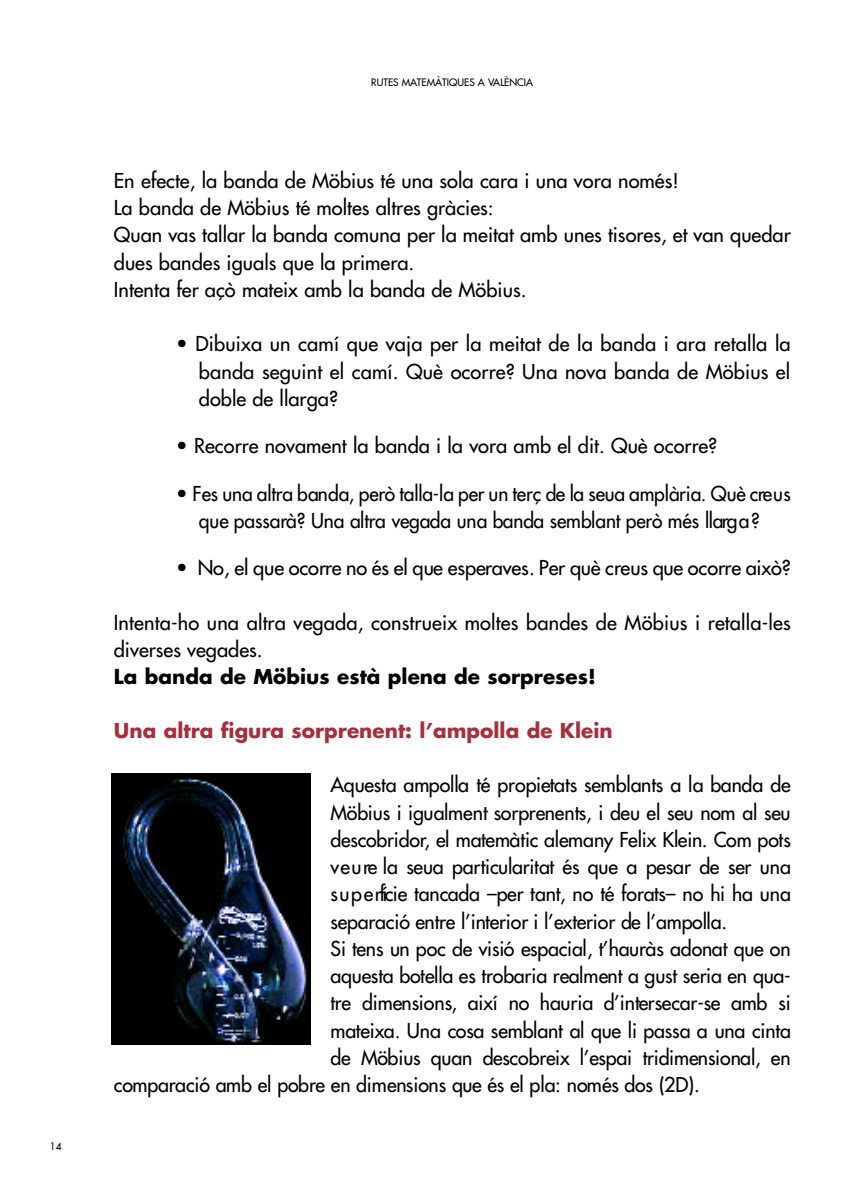
<style>
.page{position:relative;width:851px;height:1191px;background:#fff}
.page>*{position:absolute;margin:0;border:0;box-sizing:border-box;transform-origin:0 0}
.t1{font:20px/27.4px "Futura";color:#000}
.t2{font:700 20px "Futura";color:#a72e3b}
.t3{font:700 20px "Futura";color:#000}
.t4{font:10px "Futura";color:#000}
</style>
<div class="page">
<img style="left:112px;top:773px;width:198px;height:271px">
<p class="t4" style="left:50px;top:1141px;width:13px">14</p>
<p class="t4" style="left:371px;top:78px;width:163px">RUTES MATEMÀTIQUES A VALÈNCIA</p>
<p class="t1" style="left:114px;top:168px;width:678px">En efecte, la banda de Möbius té una sola cara i una vora només!<br>La banda de Möbius té moltes altres gràcies:<br>Quan vas tallar la banda comuna per la meitat amb unes tisores, et van quedar dues bandes iguals que la primera.<br>Intenta fer açò mateix amb la banda de Möbius.</p>
<p class="t1" style="left:199px;top:332px;width:593px;text-align:justify;text-indent:-23px">• Dibuixa un camí que vaja per la meitat de la banda i ara retalla la banda seguint el camí. Què ocorre? Una nova banda de Möbius el doble de llarga?</p>
<p class="t1" style="left:176px;top:433px;width:542px">• Recorre novament la banda i la vora amb el dit. Què ocorre?</p>
<p class="t1" style="left:176px;top:481px;width:616px;line-height:26.8px;text-align:center">• Fes una altra banda, però talla-la per un terç de la seua amplària. Què cre u s que passarà? Una altra vegada una banda semblant però més llarg a ?</p>
<p class="t1" style="left:176px;top:555px;width:616px">• No, el que ocorre no és el que esperaves. Per què creus que ocorre això?</p>
<p class="t1" style="left:114px;top:610px;width:678px;line-height:26.8px">Intenta-ho una altra vegada, construeix moltes bandes de Möbius i retalla-les diverses vegades.</p>
<p class="t3" style="left:114px;top:667px;width:483px">La banda de Möbius està plena de sorpreses!</p>
<p class="t2" style="left:114px;top:721px;width:500px">Una altra figura sorprenent: l’ampolla de Klein</p>
<p class="t1" style="left:330px;top:772px;width:461px">Aquesta ampolla té propietats semblants a la banda de</p>
<p class="t1" style="left:330px;top:800px;width:461px">Möbius i igualment sorprenents, i deu el seu nom al seu</p>
<p class="t1" style="left:330px;top:827px;width:462px">d e sc o b rid o r, el matemàtic alemany Felix Klein. Com pots</p>
<p class="t1" style="left:330px;top:854px;width:462px">v e u re la seua particularitat és que a pesar de ser una</p>
<p class="t1" style="left:330px;top:881px;width:462px">s u p e rfície tancada –per tant, no té forats– no hi ha una</p>
<p class="t1" style="left:330px;top:909px;width:398px">separació entre l’interior i l’exterior de l’ampolla.</p>
<p class="t1" style="left:330px;top:935px;width:462px">Si tens un poc de visió espacial, t’hauràs adonat que on</p>
<p class="t1" style="left:330px;top:963px;width:461px">aquesta botella es trobaria realment a gust seria en qua-</p>
<p class="t1" style="left:330px;top:990px;width:462px">tre dimensions, així no hauria d’intersecar-se amb si</p>
<p class="t1" style="left:330px;top:1018px;width:462px">mateixa. Una cosa semblant al que li passa a una cinta</p>
<p class="t1" style="left:330px;top:1045px;width:461px">de Möbius quan descobreix l’espai tridimensional, en</p>
<p class="t1" style="left:114px;top:1072px;width:587px">comparació amb el pobre en dimensions que és el pla: només dos (2D).</p>
</div>
